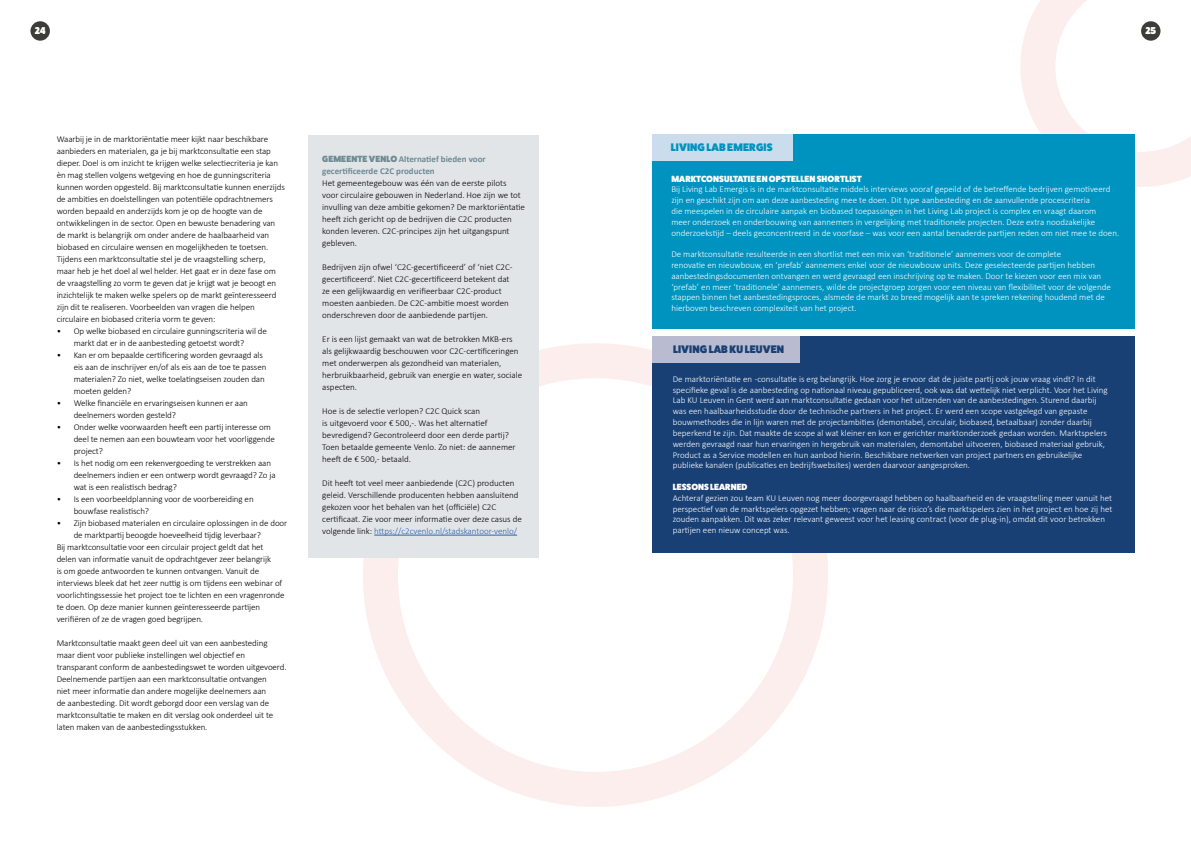
<style>
.page{position:relative;width:1191px;height:842px;background:#fff}
.page>*{position:absolute;margin:0;border:0;box-sizing:border-box;transform-origin:0 0}
.t1{font:800 11px "Fat Frank";letter-spacing:.01em;color:#184075}
.t2{font:800 11px "Fat Frank";letter-spacing:.01em;color:#0093c0}
.t3{font:800 10px "Fat Frank";color:#fff}
.t4{font:300 9px/12px "Calibri";letter-spacing:-.01em;color:#000}
.t5{font:300 9px/10.8px "Calibri";color:#fff}
.t6{font:700 9px/12px "Calibri";color:#6e8a93}
.t7{font:800 9px "Fat Frank";letter-spacing:.01em;color:#fff}
.s1{font-family:"Fat Frank";font-weight:800}
.s2{color:#2d63a9}
</style>
<div class="page">
<div style="left:30px;top:21px;width:20px;height:20px;background:#3c3c3b;border-radius:50%"></div>
<div style="left:363px;top:343px;width:465px;height:464px;border:35px solid #fceeed;border-radius:50%"></div>
<svg style="left:1020px;top:0;width:171px;height:187px"></svg>
<div style="left:308px;top:135px;width:231px;height:423px;background:#e2e5e8"></div>
<hr style="left:374px;top:535px;width:143px;height:1px;background:#2d63a9">
<div style="left:652px;top:134px;width:482px;height:195px;background:#0093c0"></div>
<div style="left:652px;top:134px;width:141px;height:27px;background:#cbdded"></div>
<div style="left:652px;top:336px;width:482px;height:217px;background:#184075"></div>
<div style="left:652px;top:336px;width:148px;height:26px;background:#b9bbd1"></div>
<p class="t3" style="left:35px;top:25px;width:12px">24</p>
<p class="t3" style="left:1145px;top:25px;width:12px">25</p>
<p class="t4" style="left:57px;top:133px;width:230px">Waarbij je in de marktoriëntatie meer kijkt naar beschikbare aanbieders en materialen, ga je bij marktconsultatie een stap dieper. Doel is om inzicht te krijgen welke selectiecriteria je kan èn mag stellen volgens wetgeving en hoe de gunningscriteria kunnen worden opgesteld. Bij marktconsultatie kunnen enerzijds de ambities en doelstellingen van potentiële opdrachtnemers worden bepaald en anderzijds kom je op de hoogte van de ontwikkelingen in de sector. Open en bewuste benadering van de markt is belangrijk om onder andere de haalbaarheid van biobased en circulaire wensen en mogelijkheden te toetsen.<br>Tijdens een marktconsultatie stel je de vraagstelling scherp, maar heb je het doel al wel helder. Het gaat er in deze fase om de vraagstelling zo vorm te geven dat je krijgt wat je beoogt en inzichtelijk te maken welke spelers op de markt geïnteresseerd zijn dit te realiseren. Voorbeelden van vragen die helpen circulaire en biobased criteria vorm te geven:</p>
<p class="t4" style="left:74px;top:325px;width:195px;text-indent:-17px">• Op welke biobased en circulaire gunningscriteria wil de markt dat er in de aanbesteding getoetst wordt?</p>
<p class="t4" style="left:74px;top:349px;width:194px;text-indent:-17px">• Kan er om bepaalde certificering worden gevraagd als eis aan de inschrijver en/of als eis aan de toe te passen materialen? Zo niet, welke toelatingseisen zouden dan moeten gelden?</p>
<p class="t4" style="left:74px;top:397px;width:176px;text-indent:-17px">• Welke financiële en ervaringseisen kunnen er aan deelnemers worden gesteld?</p>
<p class="t4" style="left:74px;top:421px;width:203px;text-indent:-17px">• Onder welke voorwaarden heeft een partij interesse om deel te nemen aan een bouwteam voor het voorliggende project?</p>
<p class="t4" style="left:74px;top:457px;width:203px;text-indent:-17px">• Is het nodig om een rekenvergoeding te verstrekken aan deelnemers indien er een ontwerp wordt gevraagd? Zo ja wat is een realistisch bedrag?</p>
<p class="t4" style="left:74px;top:493px;width:181px;text-indent:-17px">• Is een voorbeeldplanning voor de voorbereiding en bouwfase realistisch?</p>
<p class="t4" style="left:57px;top:517px;width:232px">• Zijn biobased materialen en circulaire oplossingen in de door</p>
<p class="t4" style="left:74px;top:529px;width:189px">de marktpartij beoogde hoeveelheid tijdig leverbaar?</p>
<p class="t4" style="left:57px;top:541px;width:208px">Bij marktconsultatie voor een circulair project geldt dat het</p>
<p class="t4" style="left:57px;top:553px;width:216px">delen van informatie vanuit de opdrachtgever zeer belangrijk</p>
<p class="t4" style="left:57px;top:565px;width:204px">is om goede antwoorden te kunnen ontvangen. Vanuit de</p>
<p class="t4" style="left:57px;top:577px;width:227px">interviews bleek dat het zeer nuttig is om tijdens een webinar of</p>
<p class="t4" style="left:57px;top:589px;width:229px">voorlichtingssessie het project toe te lichten en een vragenronde</p>
<p class="t4" style="left:57px;top:601px;width:205px">te doen. Op deze manier kunnen geïnteresseerde partijen</p>
<p class="t4" style="left:57px;top:613px;width:148px">verifiëren of ze de vragen goed begrijpen.</p>
<p class="t4" style="left:57px;top:637px;width:231px">Marktconsultatie maakt geen deel uit van een aanbesteding maar dient voor publieke instellingen wel objectief en transparant conform de aanbestedingswet te worden uitgevoerd.<br>Deelnemende partijen aan een marktconsultatie ontvangen<br>niet meer informatie dan andere mogelijke deelnemers aan<br>de aanbesteding. Dit wordt geborgd door een verslag van de marktconsultatie te maken en dit verslag ook onderdeel uit te laten maken van de aanbestedingsstukken.</p>
<p class="t6" style="left:322px;top:153px;width:165px"><span class="s1">GEMEENTE VENLO</span> Alternatief bieden voor gecertificeerde C2C producten</p>
<p class="t4" style="left:322px;top:177px;width:204px">Het gemeentegebouw was één van de eerste pilots voor circulaire gebouwen in Nederland. Hoe zijn we tot invulling van deze ambitie gekomen? De marktoriëntatie heeft zich gericht op de bedrijven die C2C producten konden leveren. C2C-principes zijn het uitgangspunt gebleven.</p>
<p class="t4" style="left:322px;top:261px;width:192px">Bedrijven zijn ofwel ‘C2C-gecertificeerd’ of ‘niet C2C&shy;gecertificeerd’. Niet C2C-gecertificeerd betekent dat ze een gelijkwaardig en verifieerbaar C2C-product moesten aanbieden. De C2C-ambitie moest worden onderschreven door de aanbiedende partijen.</p>
<p class="t4" style="left:322px;top:333px;width:201px">Er is een lijst gemaakt van wat de betrokken MKB-ers als gelijkwaardig beschouwen voor C2C-certificeringen met onderwerpen als gezondheid van materialen, herbruikbaarheid, gebruik van energie en water, sociale aspecten.</p>
<p class="t4" style="left:322px;top:405px;width:195px">Hoe is de selectie verlopen? C2C Quick scan<br>is uitgevoerd voor € 500,-. Was het alternatief bevredigend? Gecontroleerd door een derde partij?<br>Toen betaalde gemeente Venlo. Zo niet: de aannemer heeft de € 500,- betaald.</p>
<p class="t4" style="left:322px;top:477px;width:201px">Dit heeft tot veel meer aanbiedende (C2C) producten geleid. Verschillende producenten hebben aansluitend gekozen voor het behalen van het (officiële) C2C certificaat. Zie voor meer informatie over deze casus de volgende link: <span class="s2">https://c2cvenlo.nl/stadskantoor-venlo/</span></p>
<p class="t2" style="left:671px;top:141px;width:103px">LIVING LAB EMERGIS</p>
<p class="t7" style="left:671px;top:173px;width:192px">MARKTCONSULTATIE EN OPSTELLEN SHORTLIST</p>
<p class="t5" style="left:671px;top:184px;width:449px">Bij Living Lab Emergis is in de marktconsultatie middels interviews vooraf gepeild of de betreffende bedrijven gemotiveerd zijn en geschikt zijn om aan deze aanbesteding mee te doen. Dit type aanbesteding en de aanvullende procescriteria<br>die meespelen in de circulaire aanpak en biobased toepassingen in het Living Lab project is complex en vraagt daarom<br>meer onderzoek en onderbouwing van aannemers in vergelijking met traditionele projecten. Deze extra noodzakelijke onderzoekstijd – deels geconcentreerd in de voorfase – was voor een aantal benaderde partijen reden om niet mee te doen.</p>
<p class="t5" style="left:671px;top:249px;width:441px">De marktconsultatie resulteerde in een shortlist met een mix van ‘traditionele’ aannemers voor de complete<br>renovatie en nieuwbouw, en ‘prefab’ aannemers enkel voor de nieuwbouw units. Deze geselecteerde partijen hebben aanbestedingsdocumenten ontvangen en werd gevraagd een inschrijving op te maken. Door te kiezen voor een mix van ‘prefab’ en meer ‘traditionele’ aannemers, wilde de projectgroep zorgen voor een niveau van flexibiliteit voor de volgende stappen binnen het aanbestedingsproces, alsmede de markt zo breed mogelijk aan te spreken rekening houdend met de hierboven beschreven complexiteit van het project.</p>
<p class="t1" style="left:673px;top:343px;width:113px">LIVING LAB KU LEUVEN</p>
<p class="t5" style="left:673px;top:373px;width:436px">De marktoriëntatie en -consultatie is erg belangrijk. Hoe zorg je ervoor dat de juiste partij ook jouw vraag vindt? In dit specifieke geval is de aanbesteding op nationaal niveau gepubliceerd, ook was dat wettelijk niet verplicht. Voor het Living Lab KU Leuven in Gent werd aan marktconsultatie gedaan voor het uitzenden van de aanbestedingen. Sturend daarbij was een haalbaarheidsstudie door de technische partners in het project. Er werd een scope vastgelegd van gepaste bouwmethodes die in lijn waren met de projectambities (demontabel, circulair, biobased, betaalbaar) zonder daarbij beperkend te zijn. Dat maakte de scope al wat kleiner en kon er gerichter marktonderzoek gedaan worden. Marktspelers werden gevraagd naar hun ervaringen in hergebruik van materialen, demontabel uitvoeren, biobased materiaal gebruik, Product as a Service modellen en hun aanbod hierin. Beschikbare netwerken van project partners en gebruikelijke publieke kanalen (publicaties en bedrijfswebsites) werden daarvoor aangesproken.</p>
<p class="t7" style="left:673px;top:482px;width:76px">LESSONS LEARNED</p>
<p class="t5" style="left:673px;top:492px;width:441px">Achteraf gezien zou team KU Leuven nog meer doorgevraagd hebben op haalbaarheid en de vraagstelling meer vanuit het perspectief van de marktspelers opgezet hebben; vragen naar de risico’s die marktspelers zien in het project en hoe zij het zouden aanpakken. Dit was zeker relevant geweest voor het leasing contract (voor de plug-in), omdat dit voor betrokken partijen een nieuw concept was.</p>
</div>
